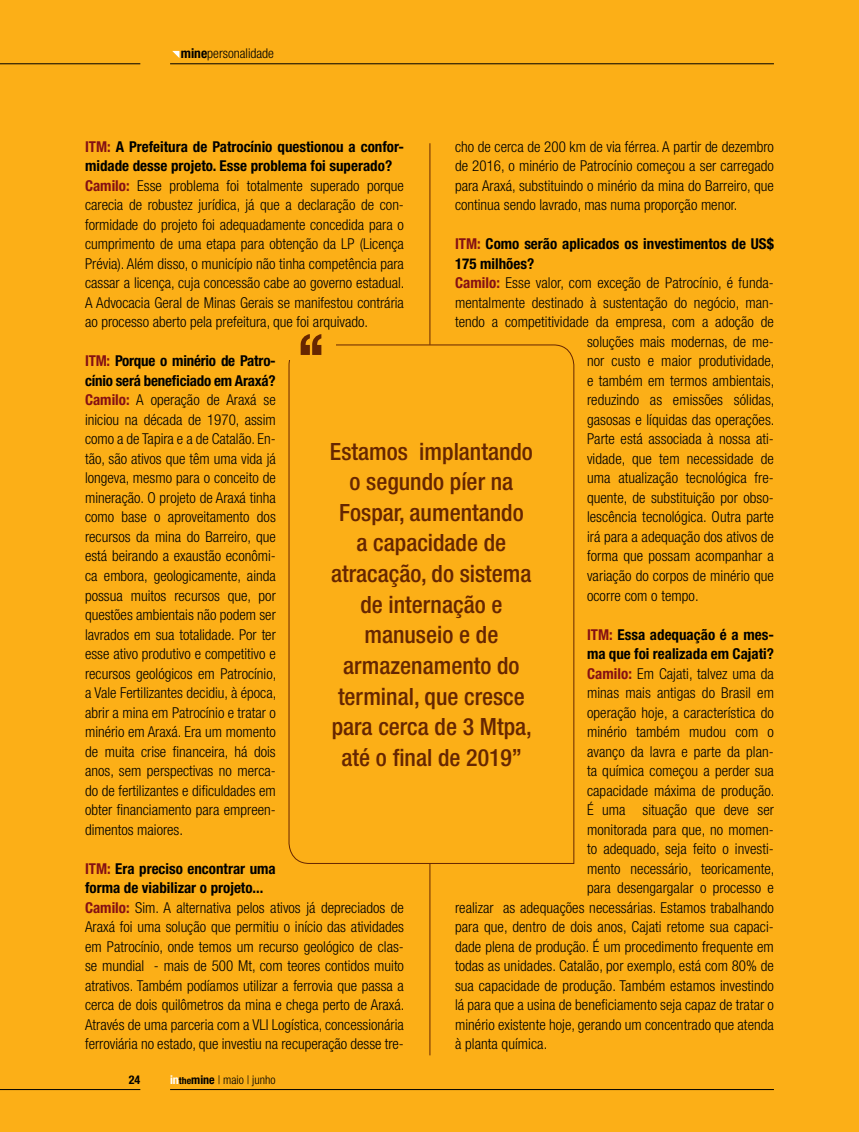
<style>
.page{position:relative;width:859px;height:1132px;background:#fff}
.page>*{position:absolute;margin:0;border:0;box-sizing:border-box;transform-origin:0 0}
.t1{font:500 condensed 23.85px/30.6px "Helvetica Neue LT Std";color:#662601;text-align:center}
.t2{font:300 condensed 15px/19.5px "Helvetica Neue LT Std";letter-spacing:.005em;color:#000;text-align:justify}
.t3{font:700 condensed 15px "Helvetica Neue LT Std";color:#000}
.t4{font:300 condensed 13.5px "Helvetica Neue LT Std";color:#000}
.t5{font:300 condensed 12px "Helvetica Neue LT Std";color:#000}
.t6{font:700 condensed 12px "Helvetica Neue LT Std";color:#000}
.s1{font-weight:700}
.s2{font-weight:700;color:#851013}
.s3{color:#851013}
.s4{font-weight:700;color:#fff}
.s5{font-weight:700;font-size:9.75px}
</style>
<div class="page">
<div style="left:0;top:0;width:859px;height:1131px;background:#fcaf17"></div>
<hr style="left:170px;top:63px;width:604px;height:1px;background:#000">
<hr style="left:0;top:63px;width:140px;height:1px;background:#000">
<hr style="left:170px;top:1088px;width:604px;height:1px;background:#000">
<hr style="left:0;top:1088px;width:140px;height:1px;background:#000">
<svg style="left:172px;top:51px;width:7px;height:7px"></svg>
<svg style="left:288px;top:344px;width:287px;height:520px"></svg>
<div style="left:286px;top:330px;width:50px;height:29px;background:#fcaf17"></div>
<svg style="left:300px;top:334px;width:21px;height:21px"></svg>
<hr style="left:429px;top:863px;width:1px;height:191px;background:#662601">
<hr style="left:429px;top:143px;width:1px;height:201px;background:#662601">
<p class="t4" style="left:181px;top:46px;width:95px"><span class="s1">mine</span>personalidade</p>
<p class="t2" style="left:85px;top:136px;width:321px;text-align:left"><span class="s2">ITM:</span> <span class="s1">A Prefeitura de Patrocínio questionou a confor&shy;midade desse projeto. Esse problema foi superado?<br></span><span class="s2">Camilo:</span> Esse problema foi totalmente superado porque carecia de robustez jurídica, já que a declaração de con&shy;formidade do projeto foi adequadamente concedida para o cumprimento de uma etapa para obtenção da LP (Licença Prévia). Além disso, o município não tinha competência para cassar a licença, cuja concessão cabe ao governo estadual.<br>A Advocacia Geral de Minas Gerais se manifestou contrária ao processo aberto pela prefeitura, que foi arquivado.</p>
<p class="t2" style="left:85px;top:351px;width:193px"><span class="s2">ITM:</span> <span class="s1">Porque o minério de Patro&shy;cínio será beneficiado em Araxá?<br></span><span class="s2">Camilo:</span> A operação de Araxá se iniciou na década de 1970, assim como a de Tapira e a de Catalão. En&shy;tão, são ativos que têm uma vida já longeva, mesmo para o conceito de mineração. O projeto de Araxá tinha como base o aproveitamento dos recursos da mina do Barreiro, que está beirando a exaustão econômi&shy;ca embora, geologicamente, ainda possua muitos recursos que, por questões ambientais não podem ser lavrados em sua totalidade. Por ter esse ativo produtivo e competitivo e recursos geológicos em Patrocínio, a Vale Fertilizantes decidiu, à época, abrir a mina em Patrocínio e tratar o minério em Araxá. Era um momento de muita crise financeira, há dois anos, sem perspectivas no merca&shy;do de fertilizantes e dificuldades em obter financiamento para empreen&shy;dimentos maiores.</p>
<p class="t2" style="left:85px;top:858px;width:321px;text-align:left"><span class="s2">ITM:</span> <span class="s1">Era preciso encontrar uma<br>forma de viabilizar o projeto...<br></span><span class="s2">Camilo:</span> Sim. A alternativa pelos ativos já depreciados de Araxá foi uma solução que permitiu o início das atividades em Patrocínio, onde temos um recurso geológico de clas&shy;se mundial - mais de 500 Mt, com teores contidos muito atrativos. Também podíamos utilizar a ferrovia que passa a cerca de dois quilômetros da mina e chega perto de Araxá.<br>Através de uma parceria com a VLI Logística, concessionária ferroviária no estado, que investiu na recuperação desse tre-</p>
<p class="t2" style="left:455px;top:136px;width:320px">cho de cerca de 200 km de via férrea. A partir de dezembro de 2016, o minério de Patrocínio começou a ser carregado para Araxá, substituindo o minério da mina do Barreiro, que continua sendo lavrado, mas numa proporção menor.</p>
<p class="t3" style="left:455px;top:235px;width:320px"><span class="s3">ITM:</span> Como serão aplicados os investimentos de US$</p>
<p class="t3" style="left:455px;top:254px;width:81px">175 milhões?</p>
<p class="t2" style="left:455px;top:273px;width:320px"><span class="s2">Camilo:</span> Esse valor, com exceção de Patrocínio, é funda-</p>
<p class="t2" style="left:455px;top:292px;width:320px">mentalmente destinado à sustentação do negócio, man-</p>
<p class="t2" style="left:455px;top:312px;width:320px">tendo a competitividade da empresa, com a adoção de</p>
<p class="t2" style="left:587px;top:331px;width:188px">soluções mais modernas, de me-</p>
<p class="t2" style="left:587px;top:351px;width:189px">nor custo e maior produtividade,</p>
<p class="t2" style="left:587px;top:370px;width:189px">e também em termos ambientais,</p>
<p class="t2" style="left:587px;top:390px;width:189px">reduzindo as emissões sólidas,</p>
<p class="t2" style="left:587px;top:409px;width:189px">gasosas e líquidas das operações.</p>
<p class="t2" style="left:587px;top:429px;width:188px">Parte está associada à nossa ati-</p>
<p class="t2" style="left:587px;top:448px;width:188px">vidade, que tem necessidade de</p>
<p class="t2" style="left:587px;top:468px;width:188px">uma atualização tecnológica fre-</p>
<p class="t2" style="left:587px;top:487px;width:188px">quente, de substituição por obso-</p>
<p class="t2" style="left:587px;top:507px;width:188px">lescência tecnológica. Outra parte</p>
<p class="t2" style="left:587px;top:526px;width:188px">irá para a adequação dos ativos de</p>
<p class="t2" style="left:587px;top:546px;width:188px">forma que possam acompanhar a</p>
<p class="t2" style="left:587px;top:565px;width:188px">variação do corpos de minério que</p>
<p class="t2" style="left:587px;top:585px;width:113px">ocorre com o tempo.</p>
<p class="t3" style="left:587px;top:625px;width:188px"><span class="s3">ITM:</span> Essa adequação é a mes-</p>
<p class="t3" style="left:587px;top:644px;width:188px">ma que foi realizada em Cajati?</p>
<p class="t2" style="left:587px;top:663px;width:188px"><span class="s2">Camilo:</span> Em Cajati, talvez uma da</p>
<p class="t2" style="left:587px;top:682px;width:188px">minas mais antigas do Brasil em</p>
<p class="t2" style="left:587px;top:702px;width:188px">operação hoje, a característica do</p>
<p class="t2" style="left:587px;top:721px;width:188px">minério também mudou com o</p>
<p class="t2" style="left:587px;top:741px;width:188px">avanço da lavra e parte da plan-</p>
<p class="t2" style="left:587px;top:760px;width:188px">ta química começou a perder sua</p>
<p class="t2" style="left:587px;top:780px;width:189px">capacidade máxima de produção.</p>
<p class="t2" style="left:587px;top:799px;width:188px">É uma situação que deve ser</p>
<p class="t2" style="left:587px;top:819px;width:188px">monitorada para que, no momen-</p>
<p class="t2" style="left:587px;top:838px;width:188px">to adequado, seja feito o investi-</p>
<p class="t2" style="left:587px;top:858px;width:189px">mento necessário, teoricamente,</p>
<p class="t2" style="left:587px;top:877px;width:188px">para desengargalar o processo e</p>
<p class="t2" style="left:455px;top:897px;width:320px">realizar as adequações necessárias. Estamos trabalhando</p>
<p class="t2" style="left:455px;top:916px;width:320px">para que, dentro de dois anos, Cajati retome sua capaci-</p>
<p class="t2" style="left:455px;top:936px;width:320px">dade plena de produção. É um procedimento frequente em</p>
<p class="t2" style="left:455px;top:955px;width:320px">todas as unidades. Catalão, por exemplo, está com 80% de</p>
<p class="t2" style="left:455px;top:975px;width:320px">sua capacidade de produção. Também estamos investindo</p>
<p class="t2" style="left:455px;top:994px;width:320px">lá para que a usina de beneficiamento seja capaz de tratar o</p>
<p class="t2" style="left:455px;top:1014px;width:320px">minério existente hoje, gerando um concentrado que atenda</p>
<p class="t2" style="left:455px;top:1033px;width:94px">à planta química.</p>
<h1 class="t1" style="left:330px;top:435px;width:205px">Estamos implantando o segundo píer na<br>Fospar, aumentando<br>a capacidade de atracação, do sistema de internação e manuseio e de armazenamento do terminal, que cresce para cerca de 3 Mtpa, até o final de 2019”</h1>
<p class="t6" style="left:129px;top:1072px;width:13px">24</p>
<p class="t5" style="left:170px;top:1072px;width:107px"><span class="s4">in</span><span class="s5">the</span><span class="s1">mine</span> | maio | junho</p>
</div>
